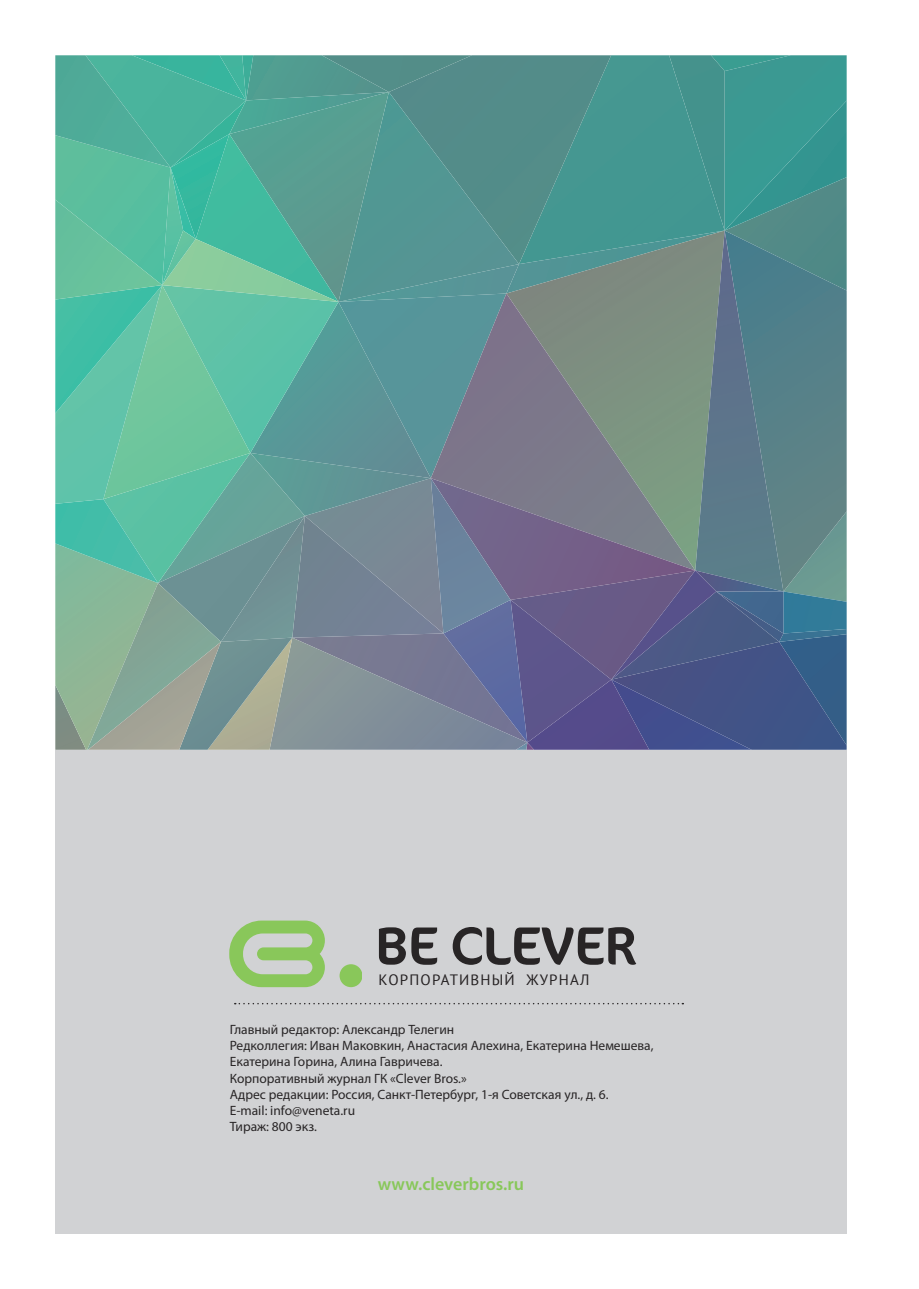
<style>
.page{position:relative;width:919px;height:1289px;background:#fff}
.page>*{position:absolute;margin:0;border:0;box-sizing:border-box;transform-origin:0 0}
.t1{font:54px "Cocon";color:#282526}
.t2{font:600 18px "Myriad Pro";color:#88c75a}
.t3{font:15px "PT Sans";letter-spacing:.08em;color:#231f20}
.t4{font:13.5px/16.2px "Myriad Pro";color:#282526}
</style>
<div class="page">
<svg style="left:55px;top:55px;width:791px;height:694px;background:#609292"></svg>
<div style="left:55px;top:749px;width:791px;height:484px;background:#d1d2d4"></div>
<svg style="left:235px;top:1002px;width:448px;height:2px"></svg>
<svg style="left:230px;top:920px;width:131px;height:67px"></svg>
<h1 class="t1" style="left:375px;top:914px;width:263px">BE CLEVER</h1>
<p class="t3" style="left:378px;top:970px;width:212px">КОРПОРАТИВНЫЙ ЖУРНАЛ</p>
<p class="t4" style="left:230px;top:1021px;width:425px">Главный редактор: Александр Телегин<br>Редколлегия: Иван Маковкин, Анастасия Алехина, Екатерина Немешева, Екатерина Горина, Алина Гавричева.<br>Корпоративный журнал ГК «Clever Bros.»<br>Адрес редакции: Россия, Санкт-Петербург, 1-я Советская ул., д. 6.<br>E-mail: info@veneta.ru<br>Тираж: 800 экз.</p>
<h2 class="t2" style="left:378px;top:1172px;width:148px">www.cleverbros.ru</h2>
</div>
